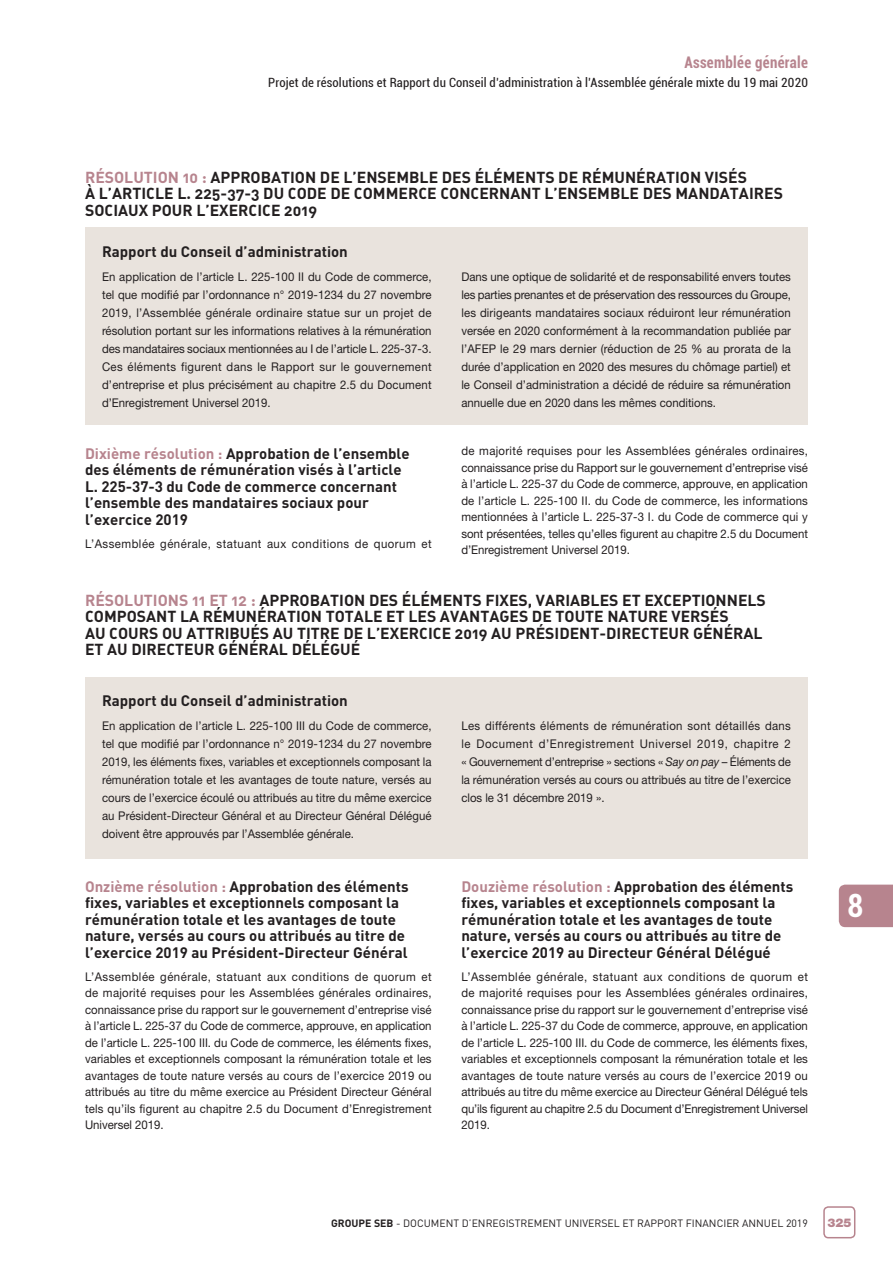
<style>
.page{position:relative;width:893px;height:1263px;background:#fff}
.page>*{position:absolute;margin:0;border:0;box-sizing:border-box;transform-origin:0 0}
.t1{font:700 condensed 32.1px "Roboto";color:#fff;scale:.93 1}
.t2{font:700 condensed 16.05px "Roboto";letter-spacing:.02em;color:#b7848e;scale:.93 1}
.t3{font:15.75px/16.5px "DIN Bold Alternate";color:#231f20}
.t4{font:700 15px/16.5px "DIN";color:#231f20}
.t5{font:condensed 12.75px "Roboto";letter-spacing:.01em;color:#231f20}
.t6{font:12px/18px "Helvetica Neue LT Std";color:#231f20;text-align:justify;scale:.95 1}
.t7{font:12px "Helvetica Neue LT Std";letter-spacing:.04em;color:#231f20;scale:.95 1}
.t8{font:900 12px "Helvetica Neue LT Std";color:#b7848e}
.t9{font:10.5px "DIN";color:#231f20}
.s1{color:#b7848e}
.s2{font-style:italic}
.s3{font-weight:700}
</style>
<div class="page">
<div style="left:839px;top:885px;width:54px;height:42px;background:#b7848e"></div>
<div style="left:85px;top:677px;width:723px;height:181px;background:#e9e3dd"></div>
<div style="left:85px;top:227px;width:723px;height:198px;background:#e9e3dd"></div>
<div style="left:823px;top:1206px;width:32px;height:32px;border:2px solid #b7848e;border-radius:4px"></div>
<h2 class="t2" style="left:684px;top:53px;width:134px">Assemblée générale</h2>
<p class="t5" style="left:268px;top:75px;width:541px">Projet de résolutions et Rapport du Conseil d’administration à l’Assemblée générale mixte du 19 mai 2020</p>
<h3 class="t3" style="left:85px;top:168px;width:699px"><span class="s1">RÉSOLUTION 10 :</span> APPROBATION DE L’ENSEMBLE DES ÉLÉMENTS DE RÉMUNÉRATION VISÉS<br>À L’ARTICLE L. 225-37-3 DU CODE DE COMMERCE CONCERNANT L’ENSEMBLE DES MANDATAIRES<br>SOCIAUX POUR L’EXERCICE 2019</h3>
<p class="t4" style="left:102px;top:242px;width:247px">Rapport du Conseil d’administration</p>
<p class="t6" style="left:102px;top:269px;width:348px">En application de l’article L. 225-100 II du Code de commerce, tel que modifié par l’ordonnance n° 2019-1234 du 27 novembre 2019, l’Assemblée générale ordinaire statue sur un projet de résolution portant sur les informations relatives à la rémunération des mandataire s sociaux mentionnées au I de l’article L. 225- 37- 3.<br>Ces éléments figurent dans le Rapport sur le gouvernement d’entreprise et plus précisément au chapitre 2.5 du Document d’Enregistrement Universel 2019.</p>
<p class="t6" style="left:461px;top:269px;width:348px">Dans une optique de solidarité et de responsabilité envers toutes les parties prenantes et de préservation des ressources du Groupe, les dirigeants mandataires sociaux réduiront leur rémunération versée en 2020 conformément à la recommandation publiée par l’AFEP le 29 mars dernier (réduction de 25 % au prorata de la durée d’application en 2020 des mesures du chômage partiel) et le Conseil d’administration a décidé de réduire sa rémunération annuelle due en 2020 dans les mêmes conditions.</p>
<p class="t6" style="left:461px;top:444px;width:366px;line-height:16.5px">de majorité requises pour les Assemblées générales ordinaires, connaissance prise du Rapport sur le gouvernement d’entreprise visé à l’article L. 225-37 du Code de commerce, approuve, en application de l’article L. 225-100 II. du Code de commerce, les informations mentionnées à l’article L. 225-37-3 I. du Code de commerce qui y sont présentées, telles qu’elles figurent au chapitre 2.5 du Document d’Enregistrement Universel 2019.</p>
<p class="t3" style="left:85px;top:591px;width:682px"><span class="s1">RÉSOLUTIONS 11 ET 12 :</span> APPROBATION DES ÉLÉMENTS FIXES, VARIABLES ET EXCEPTIONNELS COMPOSANT LA RÉMUNÉRATION TOTALE ET LES AVANTAGES DE TOUTE NATURE VERSÉS<br>AU COURS OU ATTRIBUÉS AU TITRE DE L’EXERCICE 2019 AU PRÉSIDENT-DIRECTEUR GÉNÉRAL ET AU DIRECTEUR GÉNÉRAL DÉLÉGUÉ</p>
<p class="t4" style="left:85px;top:444px;width:326px"><span class="s1">Dix ième résolution :</span> Approbation de l’ensemble des éléments de rémunération visés à l’article L. 225-37-3 du Code de commerce concernant l’ensemble des mandataires sociaux pour l’exercice 2019</p>
<p class="t7" style="left:85px;top:539px;width:366px">L’Assemblée générale, statuant aux conditions de quorum et</p>
<p class="t4" style="left:102px;top:691px;width:247px">Rapport du Conseil d’administration</p>
<p class="t6" style="left:102px;top:718px;width:348px">En application de l’article L. 225-100 III du Code de commerce, tel que modifié par l’ordonnance n° 2019-1234 du 27 novembre 2019, les éléments fixes, variables et exceptionnels composant la rémunération totale et les avantages de toute nature, versés au cours de l’exercice écoulé ou attribués au titre du même exercice au Président-Directeur Général et au Directeur Général Délégué doivent être approuvés par l’Assemblée générale.</p>
<p class="t6" style="left:461px;top:718px;width:348px">Les différents éléments de rémunération sont détaillés dans le Document d’Enregistrement Universel 2019, chapitre 2 « Gouvernement d’entreprise » sections « <span class="s2">Say on pay</span> – Éléments de la rémunération versés au cours ou attribués au titre de l’exercice clos le 31 décembre 2019 ».</p>
<p class="t4" style="left:85px;top:877px;width:325px"><span class="s1">On zième résolution :</span> Approbation des éléments fixes, variables et exceptionnels composant la rémunération totale et les avantages de toute nature, versés au cours ou attribués au titre de l’exercice 2019 au Président-Directeur Général</p>
<p class="t6" style="left:85px;top:970px;width:366px;line-height:16.5px">L’Assemblée générale, statuant aux conditions de quorum et de majorité requises pour les Assemblées générales ordinaires, connaissance prise du rapport sur le gouvernement d’entreprise visé à l’article L. 225-37 du Code de commerce, approuve, en application de l’article L. 225-100 III. du Code de commerce, les élémen ts fixes, variables et exceptionnels composant la rémunération totale et les avantages de toute nature versés au cours de l’exercice 2019 ou attribués au titre du même exercice au Président Directeur Général tels qu’ils figurent au chapitre 2.5 du Document d’Enregistrement Universel 2019.</p>
<p class="t4" style="left:461px;top:877px;width:333px"><span class="s1">Dou zième résolution :</span> Approbation des éléments fixes, variables et exceptionnels composant la rémunération totale et les avantages de toute nature, versés au cours ou attribués au titre de l’exercice 2019 au Directeur Général Délégué</p>
<p class="t6" style="left:461px;top:970px;width:366px;line-height:16.5px">L’Assemblée générale, statuant aux conditions de quorum et de majorité requises pour les Assemblées générales ordinaires, connaissance prise du rapport sur le gouvernement d’entreprise visé à l’article L. 225-37 du Code de commerce, approuve, en application de l’article L. 225-100 III. du Code de commerce, les éléments fixes, variables et exceptionnels composant la rémunération totale et les avantages de toute nature versés au cours de l’exercice 2019 ou attribués au titre du même exercice au Directeur Général Délégué tels qu’ils figurent au chapitre 2.5 du Document d’Enregistrement Universel 2019.</p>
<h1 class="t1" style="left:847px;top:887px;width:18px">8</h1>
<p class="t9" style="left:331px;top:1216px;width:478px"><span class="s3">GROUPE SEB</span> - DOCUMENT D’ENREGISTREMENT UNIVERSEL ET RAPPORT FINANCIER ANNUEL 2019</p>
<p class="t8" style="left:827px;top:1218px;width:26px">325</p>
</div>
